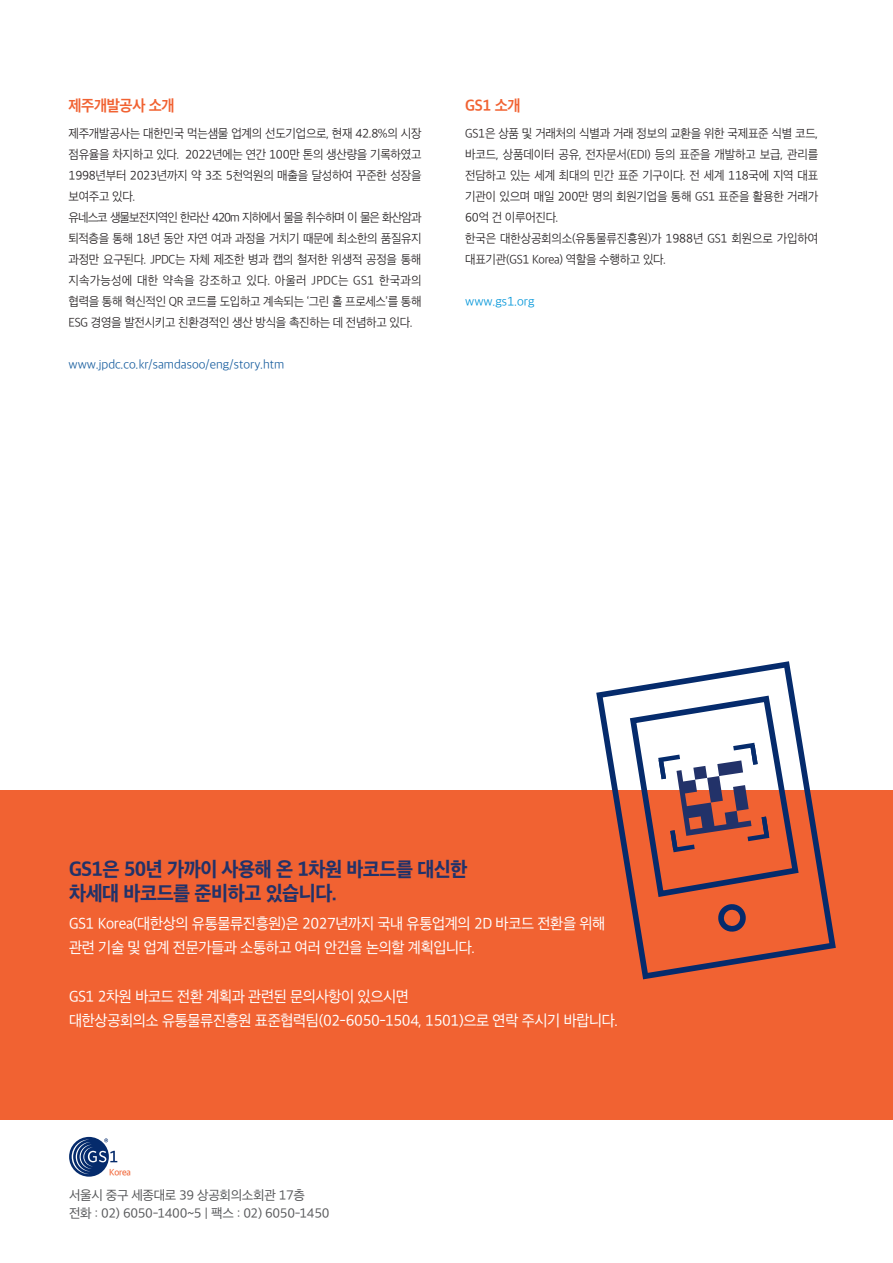
<style>
.page{position:relative;width:893px;height:1263px;background:#fff}
.page>*{position:absolute;margin:0;border:0;box-sizing:border-box;transform-origin:0 0}
.t1{font:19.5px/24.3px "SD Gothic Neoa Uni h Eb";letter-spacing:-.025em;color:#223269;scale:.95 1}
.t2{font:15px/24.3px "SD Gothic Neoa Uni d Rg";letter-spacing:-.025em;color:#fff;scale:.95 1}
.t3{font:15px "SD Gothic Neoa Uni g Bd";letter-spacing:-.025em;color:#f16232;scale:.95 1}
.t4{font:12.75px "SD Gothic Neoa Uni d Rg";letter-spacing:-.025em;color:#57585a}
.t5{font:12px/21px "SD Gothic Neoa Uni c Lt";letter-spacing:-.025em;color:#231f20;text-align:justify;scale:.95 1}
.t6{font:12px "SD Gothic Neoa Uni c Lt";color:#175d9e}
.t7{font:12px "SD Gothic Neoa Uni c Lt";color:#0095d9}
.t8{font:9px "SD Gothic Neoa Uni e Md";letter-spacing:-.025em;color:#f16232}
</style>
<div class="page">
<div style="left:0;top:790px;width:893px;height:329px;background:#f16232"></div>
<svg style="left:596px;top:661px;width:240px;height:318px"></svg>
<svg style="left:627px;top:692px;width:175px;height:241px"></svg>
<svg style="left:69px;top:1137px;width:40px;height:40px"></svg>
<svg style="left:72px;top:1138px;width:45px;height:36px"></svg>
<p class="t3" style="left:69px;top:98px;width:113px">제주개발공사 소개</p>
<p class="t5" style="left:69px;top:123px;width:373px">제주개발공사는 대한민국 먹는샘물 업계의 선도기업으로, 현재 42.8%의 시장 점유율을 차지하고 있다. 2022년에는 연간 100만 톤의 생산량을 기록하였고 1998년부터 2023년까지 약 3조 5천억원의 매출을 달성하여 꾸준한 성장을 보여주고 있다.</p>
<p class="t5" style="left:69px;top:207px;width:373px">유네스코 생물보전지역인 한라산 420m 지하에서 물을 취수하며 이 물은 화산암과 퇴적층을 통해 18년 동안 자연 여과 과정을 거치기 때문에 최소한의 품질유지 과정만 요구된다. JPDC는 자체 제조한 병과 캡의 철저한 위생적 공정을 통해 지속가능성에 대한 약속을 강조하고 있다. 아울러 JPDC는 GS1 한국과의 협력을 통해 혁신적인 QR 코드를 도입하고 계속되는 ‘그린 홀 프로세스’를 통해 ESG 경영을 발전시키고 친환경적인 생산 방식을 촉진하는 데 전념하고 있다.</p>
<p class="t6" style="left:69px;top:358px;width:217px">www.jpdc.co.kr/samdasoo/eng/story.htm</p>
<p class="t3" style="left:465px;top:98px;width:60px">GS1 소개</p>
<p class="t5" style="left:465px;top:123px;width:373px">GS1은 상품 및 거래처의 식별과 거래 정보의 교환을 위한 국제표준 식별 코드, 바코드, 상품데이터 공유, 전자문서(EDI) 등의 표준을 개발하고 보급, 관리를 전담하고 있는 세계 최대의 민간 표준 기구이다. 전 세계 118국에 지역 대표 기관이 있으며 매일 200만 명의 회원기업을 통해 GS1 표준을 활용한 거래가 60억 건 이루어진다.</p>
<p class="t5" style="left:465px;top:228px;width:373px">한국은 대한상공회의소(유통물류진흥원)가 1988년 GS1 회원으로 가입하여 대표기관(GS1 Korea) 역할을 수행하고 있다.</p>
<p class="t7" style="left:465px;top:295px;width:71px">www.gs1.org</p>
<p class="t1" style="left:69px;top:856px;width:421px">GS1은 50년 가까이 사용해 온 1차원 바코드를 대신한 차세대 바코드를 준비하고 있습니다.</p>
<p class="t2" style="left:69px;top:911px;width:566px">GS1 Korea(대한상의 유통물류진흥원)은 2027년까지 국내 유통업계의 2D 바코드 전환을 위해</p>
<p class="t2" style="left:69px;top:936px;width:429px">관련 기술 및 업계 전문가들과 소통하고 여러 안건을 논의할 계획입니다.</p>
<p class="t2" style="left:69px;top:984px;width:579px">GS1 2차원 바코드 전환 계획과 관련된 문의사항이 있으시면<br>대한상공회의소 유통물류진흥원 표준협력팀(02-6050-1504, 1501)으로 연락 주시기 바랍니다.</p>
<p class="t8" style="left:109px;top:1168px;width:23px">Korea</p>
<p class="t4" style="left:69px;top:1189px;width:237px">서울시 중구 세종대로 39 상공회의소회관 17층</p>
<p class="t4" style="left:69px;top:1207px;width:262px">전화 : 02) 6050-1400~5 | 팩스 : 02) 6050-1450</p>
</div>
